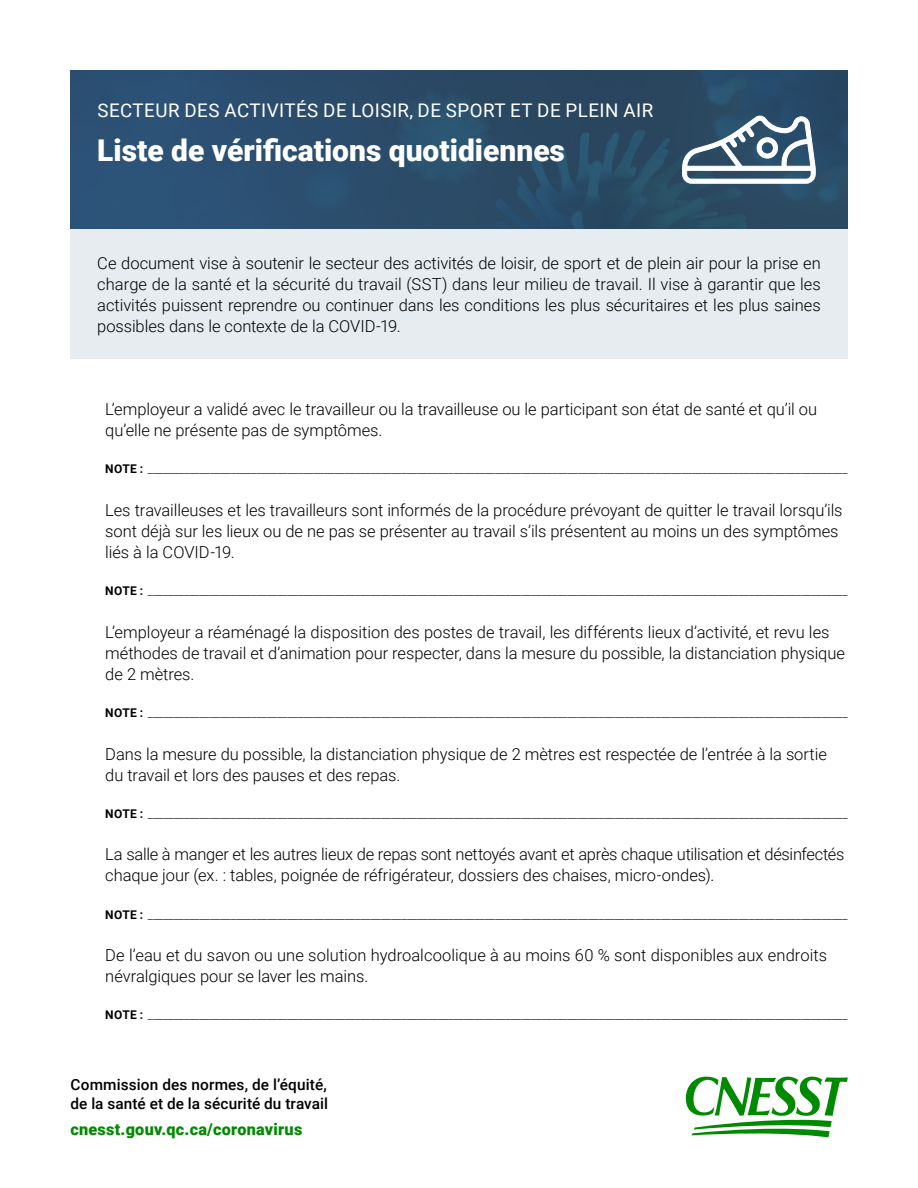
<style>
.page{position:relative;width:918px;height:1188px;background:#fff}
.page>*{position:absolute;margin:0;border:0;box-sizing:border-box;transform-origin:0 0}
.Titre__H1{font:900 30px "Roboto";color:#fff}
.Surtitre__H1{font:18.75px "Roboto";letter-spacing:.025em;color:#fff}
.Texte_courant_à_coch{font:300 16.5px/21px "Roboto";letter-spacing:-.005em;color:#000}
.Texte_courant__P{font:300 16.5px/21px "Roboto";letter-spacing:-.005em;color:#000;text-align:justify}
.t1{font:900 16.2px "Roboto";letter-spacing:.015em;color:#008a00}
.t2{font:500 15.3px "Roboto";letter-spacing:.01em;color:#000}
.Notes__P{font:300 12px "Roboto";color:#000}
.s1{font-weight:700}
</style>
<div class="page">
<img style="left:70px;top:70px;width:778px;height:159px">
<svg style="left:682px;top:116px;width:134px;height:68px"></svg>
<div style="left:70px;top:229px;width:778px;height:130px;background:#e6ecef"></div>
<svg style="left:686px;top:1077px;width:162px;height:60px"></svg>
<h1 class="Surtitre__H1" style="left:98px;top:97px;width:557px">SECTEUR DES ACTIVITÉS DE LOISIR, DE SPORT ET DE PLEIN AIR</h1>
<h1 class="Titre__H1" style="left:97px;top:129px;width:469px">Liste de vérifications quotidiennes</h1>
<p class="Texte_courant__P" style="left:97px;top:252px;width:725px">Ce document vise à soutenir le secteur des activités de loisir, de sport et de plein air pour la prise en charge de la santé et la sécurité du travail (SST) dans leur milieu de travail. Il vise à garantir que les activités puissent reprendre ou continuer dans les conditions les plus sécuritaires et les plus saines possibles dans le contexte de la COVID-19.</p>
<p class="Texte_courant_à_coch" style="left:105px;top:398px;width:713px">L’employeur a validé avec le travailleur ou la travailleuse ou le participant son état de santé et qu’il ou qu’elle ne présente pas de symptômes.</p>
<p class="Notes__P" style="left:105px;top:461px;width:744px"><span class="s1">NOTE :</span> _______________________________________________________________________________________________________________________________________</p>
<p class="Texte_courant_à_coch" style="left:105px;top:499px;width:739px">Les travailleuses et les travailleurs sont informés de la procédure prévoyant de quitter le travail lorsqu’ils sont déjà sur les lieux ou de ne pas se présenter au travail s’ils présentent au moins un des symptômes liés à la COVID-19.</p>
<p class="Notes__P" style="left:105px;top:583px;width:744px"><span class="s1">NOTE :</span> _______________________________________________________________________________________________________________________________________</p>
<p class="Texte_courant_à_coch" style="left:105px;top:621px;width:741px">L’employeur a réaménagé la disposition des postes de travail, les différents lieux d’activité, et revu les méthodes de travail et d’animation pour respecter, dans la mesure du possible, la distanciation physique de 2 mètres.</p>
<p class="Notes__P" style="left:105px;top:704px;width:744px"><span class="s1">NOTE :</span> _______________________________________________________________________________________________________________________________________</p>
<p class="Texte_courant_à_coch" style="left:105px;top:743px;width:723px">Dans la mesure du possible, la distanciation physique de 2 mètres est respectée de l’entrée à la sortie du travail et lors des pauses et des repas.</p>
<p class="Notes__P" style="left:105px;top:805px;width:744px"><span class="s1">NOTE :</span> _______________________________________________________________________________________________________________________________________</p>
<p class="Texte_courant_à_coch" style="left:105px;top:843px;width:741px">La salle à manger et les autres lieux de repas sont nettoyés avant et après chaque utilisation et désinfectés chaque jour (ex. : tables, poignée de réfrigérateur, dossiers des chaises, micro-ondes).</p>
<p class="Notes__P" style="left:105px;top:906px;width:744px"><span class="s1">NOTE :</span> _______________________________________________________________________________________________________________________________________</p>
<p class="Texte_courant_à_coch" style="left:105px;top:944px;width:723px">De l’eau et du savon ou une solution hydroalcoolique à au moins 60 % sont disponibles aux endroits névralgiques pour se laver les mains.</p>
<p class="Notes__P" style="left:105px;top:1007px;width:744px"><span class="s1">NOTE :</span> _______________________________________________________________________________________________________________________________________</p>
<p class="t2" style="left:70px;top:1073px;width:258px">Commission des normes, de l’équité,</p>
<p class="t2" style="left:70px;top:1093px;width:259px">de la santé et de la sécurité du travail</p>
<p class="t1" style="left:70px;top:1117px;width:233px">cnesst.gouv.qc.ca/coronavirus</p>
</div>
